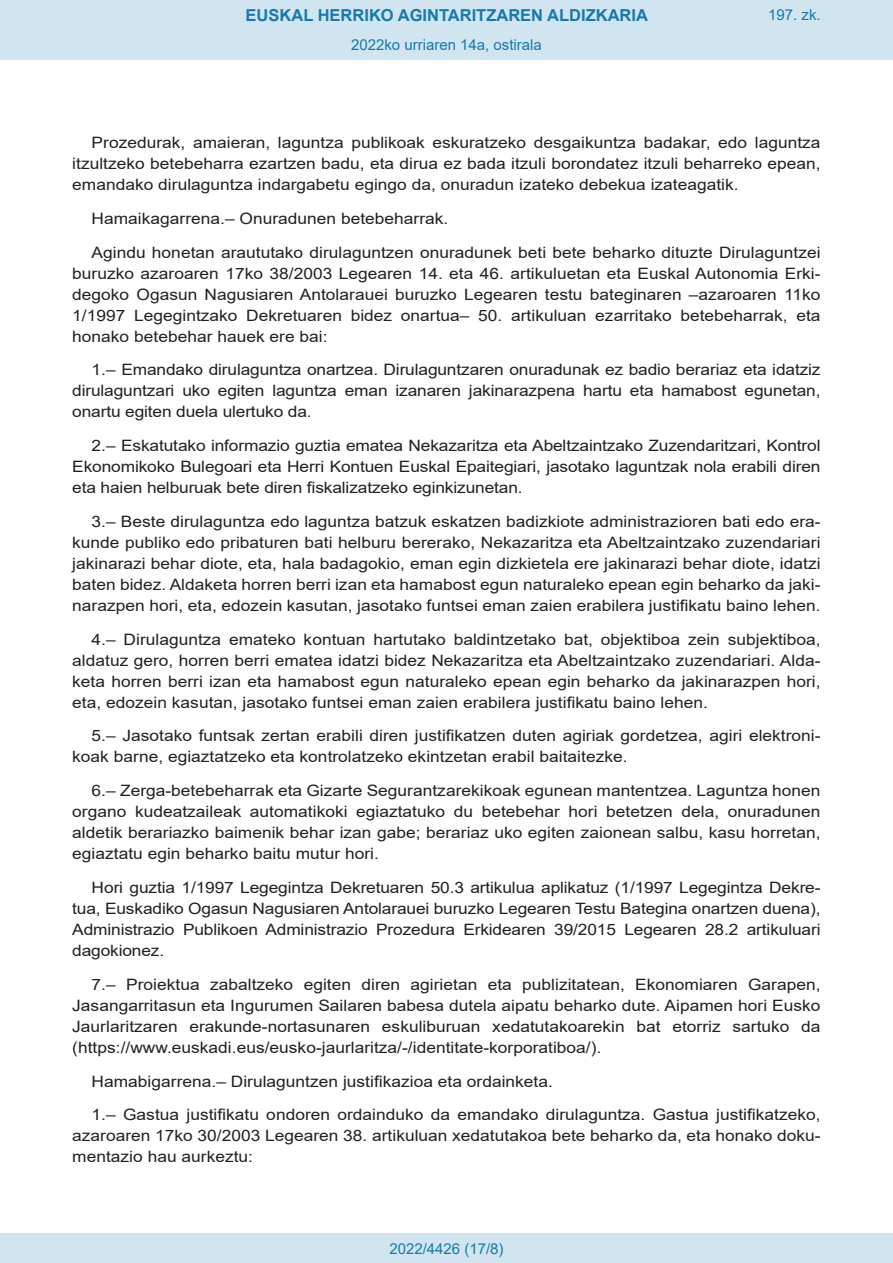
<style>
.page{position:relative;width:893px;height:1263px;background:#fff}
.page>*{position:absolute;margin:0;border:0;box-sizing:border-box;transform-origin:0 0}
.t1{font:700 16.5px "Arial";color:#1879ad}
.BOPVDetalle{font:15.6px/21px "Arial";color:#231f20;text-align:justify;scale:1.11 1}
.Paginacion_Centro{font:15px "Arial";color:#1879ad}
</style>
<div class="page">
<div style="left:0;top:0;width:893px;height:60px;background:#d0e5f0"></div>
<div style="left:0;top:1233px;width:893px;height:30px;background:#d0e5f0"></div>
<p class="t1" style="left:246px;top:3px;width:404px">EUSKAL HERRIKO AGINTARITZAREN ALDIZKARIA</p>
<p class="Paginacion_Centro" style="left:351px;top:35px;width:192px">2022ko urriaren 14a, ostirala</p>
<p class="Paginacion_Centro" style="left:768px;top:5px;width:54px">197. zk.</p>
<p class="BOPVDetalle" style="left:72px;top:132px;width:676px;text-indent:19px">Prozedurak, amaieran, laguntza publikoak eskuratzeko desgaikuntza badakar, edo laguntza itzultzeko betebeharra ezartzen badu, eta dirua ez bada itzuli borondatez itzuli beharreko epean, emandako dirulaguntza indargabetu egingo da, onuradun izateko debekua izateagatik.</p>
<p class="BOPVDetalle" style="left:92px;top:208px;width:323px">Hamaikagarrena.– Onuradunen betebeharrak.</p>
<p class="BOPVDetalle" style="left:72px;top:242px;width:676px;text-indent:19px">Agindu honetan araututako dirulaguntzen onuradunek beti bete beharko dituzte Dirulaguntzei buruzko azaroaren 17ko 38/2003 Legearen 14. eta 46. artikuluetan eta Euskal Autonomia Erki&shy;degoko Ogasun Nagusiaren Antolarauei buruzko Legearen testu bateginaren –azaroaren 11ko 1/1997 Legegintzako Dekretuaren bidez onartua– 50. artikuluan ezarritako betebeharrak, eta honako betebehar hauek ere bai:</p>
<p class="BOPVDetalle" style="left:72px;top:359px;width:676px;text-indent:19px">1.– Emandako dirulaguntza onartzea. Dirulaguntzaren onuradunak ez badio berariaz eta idatziz dirulaguntzari uko egiten laguntza eman izanaren jakinarazpena hartu eta hamabost egunetan, onartu egiten duela ulertuko da.</p>
<p class="BOPVDetalle" style="left:72px;top:435px;width:676px;text-indent:19px">2.– Eskatutako informazio guztia ematea Nekazaritza eta Abeltzaintzako Zuzendaritzari, Kontrol Ekonomikoko Bulegoari eta Herri Kontuen Euskal Epaitegiari, jasotako laguntzak nola erabili diren eta haien helburuak bete diren fiskalizatzeko eginkizunetan.</p>
<p class="BOPVDetalle" style="left:72px;top:511px;width:676px;text-indent:19px">3.– Beste dirulaguntza edo laguntza batzuk eskatzen badizkiote administrazioren bati edo era&shy;kunde publiko edo pribaturen bati helburu bererako, Nekazaritza eta Abeltzaintzako zuzendariari jakinarazi behar diote, eta, hala badagokio, eman egin dizkietela ere jakinarazi behar diote, idatzi baten bidez. Aldaketa horren berri izan eta hamabost egun naturaleko epean egin beharko da jaki&shy;narazpen hori, eta, edozein kasutan, jasotako funtsei eman zaien erabilera justifikatu baino lehen.</p>
<p class="BOPVDetalle" style="left:72px;top:629px;width:676px;text-indent:19px">4.– Dirulaguntza emateko kontuan hartutako baldintzetako bat, objektiboa zein subjektiboa, aldatuz gero, horren berri ematea idatzi bidez Nekazaritza eta Abeltzaintzako zuzendariari. Alda&shy;keta horren berri izan eta hamabost egun naturaleko epean egin beharko da jakinarazpen hori, eta, edozein kasutan, jasotako funtsei eman zaien erabilera justifikatu baino lehen.</p>
<p class="BOPVDetalle" style="left:72px;top:725px;width:676px;text-indent:19px">5.– Jasotako funtsak zertan erabili diren justifikatzen duten agiriak gordetzea, agiri elektroni&shy;koak barne, egiaztatzeko eta kontrolatzeko ekintzetan erabil baitaitezke.</p>
<p class="BOPVDetalle" style="left:72px;top:780px;width:676px;text-indent:19px">6.– Zerga-betebeharrak eta Gizarte Segurantzarekikoak egunean mantentzea. Laguntza honen organo kudeatzaileak automatikoki egiaztatuko du betebehar hori betetzen dela, onuradunen aldetik berariazko baimenik behar izan gabe; berariaz uko egiten zaionean salbu, kasu horretan, egiaztatu egin beharko baitu mutur hori.</p>
<p class="BOPVDetalle" style="left:72px;top:877px;width:676px;text-indent:19px">Hori guztia 1/1997 Legegintza Dekretuaren 50.3 artikulua aplikatuz (1/1997 Legegintza Dekre&shy;tua, Euskadiko Ogasun Nagusiaren Antolarauei buruzko Legearen Testu Bategina onartzen duena), Administrazio Publikoen Administrazio Prozedura Erkidearen 39/2015 Legearen 28.2 artikuluari dagokionez.</p>
<p class="BOPVDetalle" style="left:72px;top:974px;width:676px;text-indent:19px">7.– Proiektua zabaltzeko egiten diren agirietan eta publizitatean, Ekonomiaren Garapen, Jasangarritasun eta Ingurumen Sailaren babesa dutela aipatu beharko dute. Aipamen hori Eusko Jaurlaritzaren erakunde-nortasunaren eskuliburuan xedatutakoarekin bat etorriz sartuko da (https://www.euskadi.eus/eusko-jaurlaritza/-/identitate-korporatiboa/).</p>
<p class="BOPVDetalle" style="left:92px;top:1070px;width:417px">Hamabigarrena.– Dirulaguntzen justifikazioa eta ordainketa.</p>
<p class="BOPVDetalle" style="left:72px;top:1104px;width:676px;text-indent:19px">1.– Gastua justifikatu ondoren ordainduko da emandako dirulaguntza. Gastua justifikatzeko, azaroaren 17ko 30/2003 Legearen 38. artikuluan xedatutakoa bete beharko da, eta honako doku&shy;mentazio hau aurkeztu:</p>
<p class="Paginacion_Centro" style="left:389px;top:1238px;width:116px">2022/4426 (17/8)</p>
</div>
